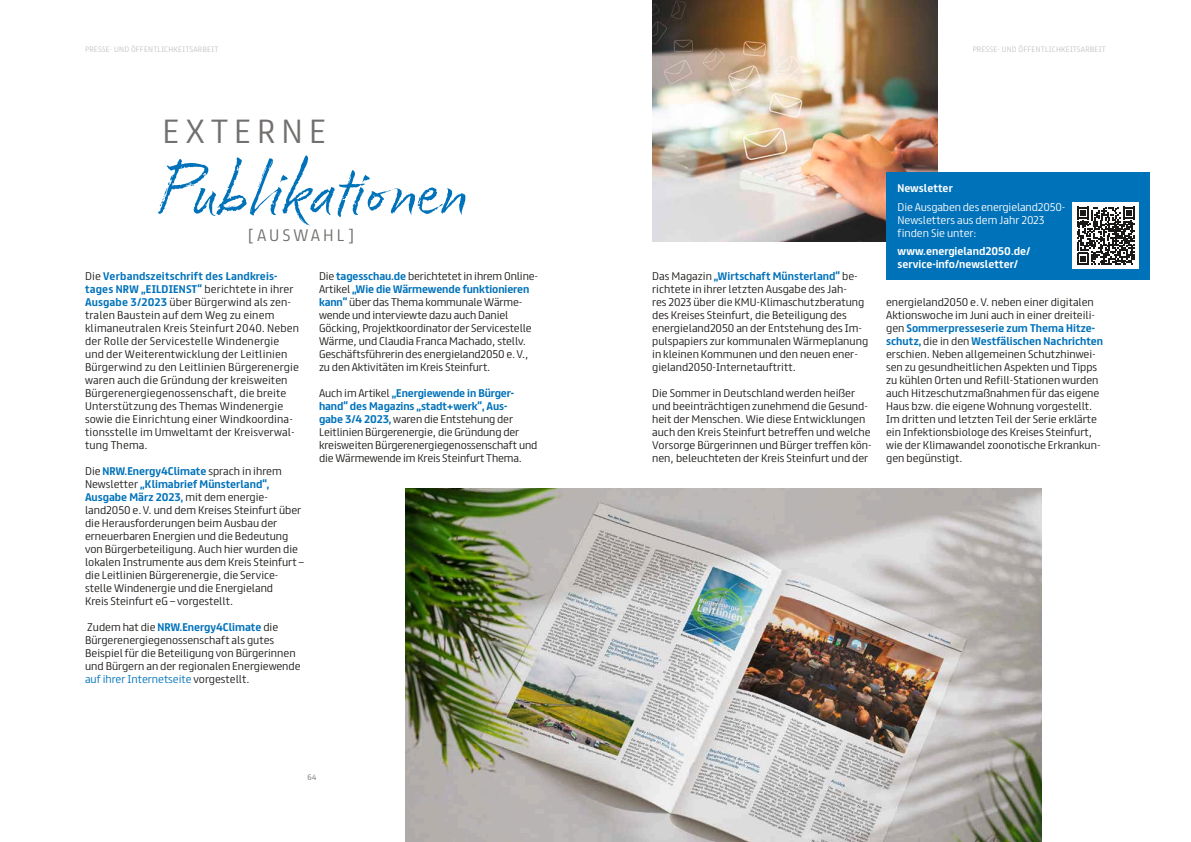
<style>
.page{position:relative;width:1191px;height:842px;background:#fff}
.page>*{position:absolute;margin:0;border:0;box-sizing:border-box;transform-origin:0 0}
.t1{font:80px "Cherry Blossoms";color:#0072ba}
.t2{font:300 30px "FS Truman";letter-spacing:.2em;color:#72706e}
.t3{font:300 15px "FS Truman";letter-spacing:.195em;color:#72706e}
.t4{font:300 10px/13px "FS Truman";color:#1b1917}
.t5{font:300 10px/13px "FS Truman";letter-spacing:-.005em;color:#fff}
.t6{font:700 10px/13px "FS Truman";color:#fff}
.t7{font:300 7px "FS Truman";letter-spacing:.025em;color:#c3c3c2}
.t8{font:300 7px "FS Truman";color:#72706e}
.s1{font-weight:700;color:#0072ba}
.s2{color:#0072ba}
</style>
<div class="page">
<img style="left:652px;top:0;width:285px;height:241px">
<div style="left:886px;top:172px;width:263px;height:108px;background:#0072ba"></div>
<div style="left:1072px;top:203px;width:67px;height:66px;background:#fff"></div>
<svg style="left:1077px;top:207px;width:58px;height:58px"></svg>
<img style="left:405px;top:488px;width:636px;height:354px">
<p class="t7" style="left:85px;top:43px;width:135px">Presse- und Öffentlichkeitsarbeit</p>
<p class="t7" style="left:972px;top:43px;width:135px">Presse- und Öffentlichkeitsarbeit</p>
<h2 class="t2" style="left:162px;top:105px;width:165px">EXTERNE</h2>
<h1 class="t1" style="left:157px;top:137px;width:311px">Publikationen</h1>
<h3 class="t3" style="left:247px;top:222px;width:108px">[AUSWAHL]</h3>
<p class="t4" style="left:85px;top:269px;width:215px">Die <span class="s1">Verbandszeitschrift des Landkreis&shy;tages NRW „EILDIENST“</span> berichtete in ihrer <span class="s1">Ausgabe 3/2023</span> über Bürgerwind als zen&shy;tralen Baustein auf dem Weg zu einem klimaneutralen Kreis Steinfurt 2040. Neben der Rolle der Servicestelle Windenergie und der Weiterentwicklung der Leitlinien Bürgerwind zu den Leitlinien Bürgerenergie waren auch die Gründung der kreisweiten Bürgerenergiegenossenschaft, die breite Unterstützung des Themas Windenergie sowie die Einrichtung einer Windkoordina&shy;tionsstelle im Umweltamt der Kreisverwal&shy;tung Thema.</p>
<p class="t4" style="left:85px;top:464px;width:220px">Die <span class="s1">NRW.Energy4Climate</span> sprach in ihrem Newsletter <span class="s1">„Klimabrief Münsterland“, Ausgabe März 2023,</span> mit dem energie&shy;land2050 e.V. und dem Kreises Steinfurt über die Herausforderungen beim Ausbau der erneuerbaren Energien und die Bedeutung von Bürgerbeteiligung. Auch hier wurden die lokalen Instrumente aus dem Kreis Steinfurt – die Leitlinien Bürgerenergie, die Service&shy;stelle Windenergie und die Energieland<br>Kreis Steinfurt eG – vorgestellt.</p>
<p class="t4" style="left:85px;top:620px;width:217px">Zudem hat die <span class="s1">NRW.Energy4Climate</span> die Bürgerenergiegenossenschaft als gutes Beispiel für die Beteiligung von Bürgerinnen und Bürgern an der regionalen Energiewende <span class="s2">auf ihrer Internetseite</span> vorgestellt.</p>
<p class="t4" style="left:319px;top:269px;width:221px">Die <span class="s1">tagesschau.de</span> berichtetet in ihrem Online-Artikel <span class="s1">„Wie die Wärmewende funktionieren kann“</span> über das Thema kommunale Wärme&shy;wende und interviewte dazu auch Daniel Göcking, Projektkoordinator der Servicestelle Wärme, und Claudia Franca Machado, stellv.<br>Geschäftsführerin des energieland2050 e.V., zu den Aktivitäten im Kreis Steinfurt.</p>
<p class="t4" style="left:319px;top:386px;width:220px">Auch im Artikel <span class="s1">„Energiewende in Bürger&shy;hand“ des Magazins „stadt+werk“, Aus-<br>gabe 3/4 2023,</span> waren die Entstehung der Leitlinien Bürgerenergie, die Gründung der kreisweiten Bürgerenergiegenossenschaft und die Wärmewende im Kreis Steinfurt Thema.</p>
<p class="t8" style="left:307px;top:771px;width:10px">64</p>
<p class="t4" style="left:652px;top:269px;width:217px">Das Magazin <span class="s1">„Wirtschaft Münsterland“</span> be&shy;richtete in ihrer letzten Ausgabe des Jah-<br>res 2023 über die KMU-Klimaschutzberatung des Kreises Steinfurt, die Beteiligung des energieland2050 an der Entstehung des Im&shy;pulspapiers zur kommunalen Wärmeplanung in kleinen Kommunen und den neuen ener&shy;gieland2050-Internetauftritt.</p>
<p class="t4" style="left:652px;top:386px;width:221px">Die Sommer in Deutschland werden heißer und beeinträchtigen zunehmend die Gesund&shy;heit der Menschen. Wie diese Entwicklungen auch den Kreis Steinfurt betreffen und welche Vorsorge Bürgerinnen und Bürger treffen kön&shy;nen, beleuchteten der Kreis Steinfurt und der</p>
<p class="t6" style="left:897px;top:181px;width:57px">Newsletter</p>
<p class="t5" style="left:897px;top:199px;width:169px">Die Ausgaben des energie land2050-<br>Newsletters aus dem Jahr 2023 finden Sie unter:</p>
<p class="t6" style="left:897px;top:244px;width:135px">www.energieland2050.de/ service-info/newsletter/</p>
<p class="t4" style="left:886px;top:295px;width:219px">energieland2050 e.V. neben einer digitalen Aktionswoche im Juni auch in einer dreiteili&shy;gen <span class="s1">Sommerpresseserie zum Thema Hitze&shy;schutz,</span> die in den <span class="s1">Westfälischen Nachrichten </span>erschien. Neben allgemeinen Schutzhinwei&shy;sen zu gesundheitlichen Aspekten und Tipps zu kühlen Orten und Refill-Stationen wurden auch Hitzeschutzmaßnahmen für das eigene Haus bzw. die eigene Wohnung vorgestellt.<br>Im dritten und letzten Teil der Serie erklärte ein Infektionsbiologe des Kreises Steinfurt, wie der Klimawandel zoonotische Erkrankun&shy;gen begünstigt.</p>
</div>
